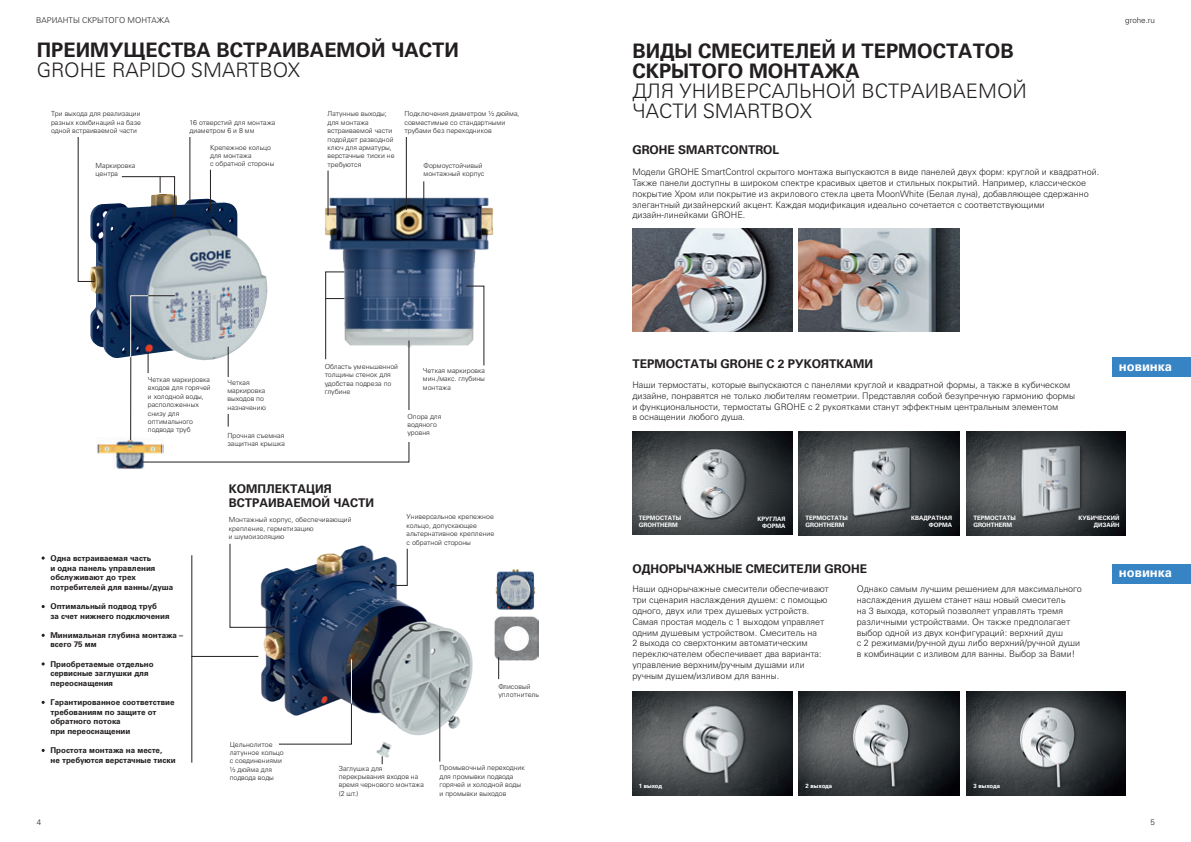
<style>
.page{position:relative;width:1191px;height:842px;background:#fff}
.page>*{position:absolute;margin:0;border:0;box-sizing:border-box;transform-origin:0 0}
.t1{font:700 20px "Univers LTCYR 65";color:#231f20}
.t2{font:300 20px "Univers LTCYR 45";color:#231f20}
.t3{font:700 13px "Univers LTCYR 65";color:#fff}
.t4{font:700 12px "Univers LTCYR 65";color:#231f20}
.t5{font:300 9px/10.8px "Univers LTCYR 45";color:#231f20}
.t6{font:700 8px/9.6px "Univers LTCYR 65";color:#231f20}
.t7{font:300 8px "Univers LTCYR 45";color:#231f20}
.t8{font:300 7px/8.4px "Univers LTCYR 45";color:#231f20}
.t9{font:700 6px "Univers LTCYR 65";color:#fff}
</style>
<div class="page">
<img style="left:495px;top:569px;width:41px;height:41px">
<img style="left:494px;top:616px;width:44px;height:45px">
<img style="left:97px;top:438px;width:67px;height:31px">
<img style="left:325px;top:165px;width:169px;height:205px">
<img style="left:90px;top:194px;width:171px;height:164px">
<hr style="left:210px;top:170px;width:1px;height:43px;background:#231f20">
<hr style="left:190px;top:137px;width:1px;height:67px;background:#231f20">
<svg style="left:121px;top:176px;width:54px;height:42px"></svg>
<svg style="left:78px;top:137px;width:17px;height:145px"></svg>
<svg style="left:466px;top:286px;width:18px;height:80px"></svg>
<svg style="left:423px;top:181px;width:1px;height:25px"></svg>
<hr style="left:406px;top:137px;width:1px;height:73px;background:#231f20">
<hr style="left:328px;top:171px;width:1px;height:44px;background:#231f20">
<img style="left:226px;top:545px;width:247px;height:220px">
<svg style="left:229px;top:543px;width:54px;height:85px"></svg>
<svg style="left:390px;top:548px;width:18px;height:38px"></svg>
<svg style="left:278px;top:687px;width:74px;height:58px"></svg>
<svg style="left:498px;top:657px;width:1px;height:22px"></svg>
<hr style="left:439px;top:688px;width:1px;height:74px;background:#231f20">
<hr style="left:192px;top:555px;width:1px;height:208px;background:#231f20">
<hr style="left:191px;top:656px;width:67px;height:1px;background:#231f20">
<hr style="left:351px;top:659px;width:1px;height:44px;background:#fff">
<svg style="left:130px;top:271px;width:279px;height:191px"></svg>
<div style="left:1112px;top:564px;width:79px;height:19px;background:#3784c5"></div>
<div style="left:1112px;top:357px;width:79px;height:19px;background:#3784c5"></div>
<img style="left:633px;top:228px;width:159px;height:103px">
<img style="left:798px;top:228px;width:161px;height:103px">
<img style="left:632px;top:432px;width:160px;height:103px">
<img style="left:798px;top:432px;width:161px;height:103px">
<img style="left:966px;top:432px;width:159px;height:103px">
<img style="left:632px;top:691px;width:160px;height:104px">
<img style="left:798px;top:691px;width:162px;height:104px">
<img style="left:966px;top:691px;width:159px;height:104px">
<p class="t7" style="left:36px;top:15px;width:135px">ВАРИАНТЫ СКРЫТОГО МОНТАЖА</p>
<p class="t7" style="left:1125px;top:15px;width:31px">grohe.ru</p>
<p class="t1" style="left:37px;top:36px;width:423px">ПРЕИМУЩЕСТВА ВСТРАИВАЕМОЙ ЧАСТИ</p>
<p class="t2" style="left:37px;top:57px;width:265px">GROHE RAPIDO SMARTBOX</p>
<p class="t8" style="left:51px;top:110px;width:91px;text-align:justify">Три выхода для реализации разных комбинаций на базе одной встраиваемой части</p>
<p class="t8" style="left:190px;top:118px;width:87px">16 отверстий для монтажа диаметром 6 и 8 мм</p>
<p class="t8" style="left:210px;top:143px;width:62px">Крепежное кольцо</p>
<p class="t8" style="left:210px;top:151px;width:43px">для монтажа</p>
<p class="t8" style="left:210px;top:160px;width:66px">с обратной стороны</p>
<p class="t8" style="left:96px;top:161px;width:41px">Маркировка центра</p>
<p class="t8" style="left:327px;top:110px;width:69px">Латунные выходы; для монтажа встраиваемой части подойдет разводной ключ для арматуры, верстачные тиски не требуются</p>
<p class="t8" style="left:404px;top:110px;width:116px">Подключения диаметром ½ дюйма, совместимые со стандартными трубами без переходников</p>
<p class="t8" style="left:423px;top:161px;width:61px">Формоустойчивый</p>
<p class="t8" style="left:423px;top:170px;width:62px">монтажный корпус</p>
<p class="t8" style="left:148px;top:375px;width:64px">Четкая маркировка входов для горячей и холодной воды, расположенных снизу для оптимального подвода труб</p>
<p class="t8" style="left:227px;top:378px;width:40px">Четкая маркировка выходов по назначению</p>
<p class="t8" style="left:227px;top:431px;width:59px">Прочная съемная защитная крышка</p>
<p class="t8" style="left:325px;top:362px;width:75px">Область уменьшенной толщины стенок для удобства подреза по глубине</p>
<p class="t8" style="left:423px;top:366px;width:64px;text-align:justify">Четкая маркировка мин./макс. глубины монтажа</p>
<p class="t8" style="left:407px;top:412px;width:35px">Опора для водяного уровня</p>
<p class="t6" style="left:50px;top:553px;width:102px">Одна встраиваемая часть</p>
<p class="t6" style="left:50px;top:563px;width:124px">и одна панель управления обслуживают до трех потребителей для ванны/душа</p>
<p class="t6" style="left:50px;top:601px;width:108px">Оптимальный подвод труб</p>
<p class="t6" style="left:50px;top:611px;width:120px">за счет нижнего подключения</p>
<p class="t6" style="left:50px;top:630px;width:134px">Минимальная глубина монтажа – всего 75 мм</p>
<p class="t6" style="left:50px;top:659px;width:105px">Приобретаемые отдельно сервисные заглушки для переоснащения</p>
<p class="t6" style="left:50px;top:697px;width:125px">Гарантированное соответствие требованиям по защите от обратного потока</p>
<p class="t6" style="left:50px;top:726px;width:81px">при переоснащении</p>
<p class="t6" style="left:50px;top:745px;width:113px">Простота монтажа на месте,</p>
<p class="t6" style="left:50px;top:755px;width:127px">не требуются верстачные тиски</p>
<p class="t4" style="left:229px;top:480px;width:104px">КОМПЛЕКТАЦИЯ</p>
<p class="t4" style="left:229px;top:494px;width:147px">ВСТРАИВАЕМОЙ ЧАСТИ</p>
<p class="t8" style="left:229px;top:515px;width:124px">Монтажный корпус, обеспечивающий крепление, герметизацию</p>
<p class="t8" style="left:229px;top:532px;width:57px">и шумоизоляцию</p>
<p class="t8" style="left:406px;top:512px;width:89px">Универсальное крепежное кольцо, допускающее альтернативное крепление с обратной стороны</p>
<p class="t8" style="left:498px;top:682px;width:42px">Флисовый уплотнитель</p>
<p class="t8" style="left:230px;top:740px;width:56px">Цельнолитое латунное кольцо с соединениями ½ дюйма для подвода воды</p>
<p class="t8" style="left:339px;top:764px;width:87px">Заглушка для перекрывания входов на время чернового монтажа (2 шт.)</p>
<p class="t8" style="left:439px;top:763px;width:87px">Промывочный переходник для промывки подвода горячей и холодной воды</p>
<p class="t8" style="left:439px;top:789px;width:68px">и промывки выходов</p>
<p class="t1" style="left:632px;top:37px;width:383px">ВИДЫ СМЕСИТЕЛЕЙ И ТЕРМОСТАТОВ</p>
<p class="t1" style="left:632px;top:57px;width:229px">СКРЫТОГО МОНТАЖА</p>
<p class="t2" style="left:632px;top:78px;width:396px">ДЛЯ УНИВЕРСАЛЬНОЙ ВСТРАИВАЕМОЙ</p>
<p class="t2" style="left:632px;top:98px;width:181px">ЧАСТИ SMARTBOX</p>
<p class="t4" style="left:632px;top:142px;width:148px">GROHE SMARTCONTROL</p>
<p class="t5" style="left:632px;top:166px;width:468px">Модели GROHE SmartControl скрытого монтажа выпускаются в виде панелей двух форм: круглой и квадратной.</p>
<p class="t5" style="left:632px;top:177px;width:458px">Также панели доступны в широком спектре красивых цветов и стильных покрытий. Например, классическое покрытие Хром или покрытие из акрилового стекла цвета MoonWhite (Белая луна), добавляющее сдержанно элегантный дизайнерский акцент. Каждая модификация идеально сочетается с соответствующими</p>
<p class="t5" style="left:632px;top:210px;width:114px">дизайн-линейками GROHE.</p>
<p class="t4" style="left:632px;top:355px;width:242px">ТЕРМОСТАТЫ GROHE С 2 РУКОЯТКАМИ</p>
<p class="t5" style="left:632px;top:379px;width:444px">Наши термостаты, которые выпускаются с панелями круглой и квадратной формы, а также в кубическом дизайне, понравятся не только любителям геометрии. Представляя собой безупречную гармонию формы</p>
<p class="t5" style="left:632px;top:401px;width:427px">и функциональности, термостаты GROHE с 2 рукоятками станут эффектным центральным элементом</p>
<p class="t5" style="left:632px;top:412px;width:114px">в оснащении любого душа.</p>
<p class="t3" style="left:1119px;top:357px;width:55px">новинка</p>
<p class="t9" style="left:639px;top:513px;width:44px">ТЕРМОСТАТЫ</p>
<p class="t9" style="left:639px;top:521px;width:40px">GROHTHERM</p>
<p class="t9" style="left:757px;top:515px;width:29px">КРУГЛАЯ</p>
<p class="t9" style="left:762px;top:522px;width:25px">ФОРМА</p>
<p class="t9" style="left:805px;top:513px;width:44px">ТЕРМОСТАТЫ</p>
<p class="t9" style="left:805px;top:521px;width:40px">GROHTHERM</p>
<p class="t9" style="left:911px;top:513px;width:42px">КВАДРАТНАЯ</p>
<p class="t9" style="left:929px;top:521px;width:25px">ФОРМА</p>
<p class="t9" style="left:973px;top:513px;width:44px">ТЕРМОСТАТЫ</p>
<p class="t9" style="left:973px;top:521px;width:40px">GROHTHERM</p>
<p class="t9" style="left:1078px;top:513px;width:43px">КУБИЧЕСКИЙ</p>
<p class="t9" style="left:1093px;top:521px;width:27px">ДИЗАЙН</p>
<p class="t4" style="left:632px;top:560px;width:236px">ОДНОРЫЧАЖНЫЕ СМЕСИТЕЛИ GROHE</p>
<p class="t3" style="left:1119px;top:563px;width:55px">новинка</p>
<p class="t5" style="left:632px;top:584px;width:198px">Наши однорычажные смесители обеспечивают три сценария наслаждения душем: с помощью одного, двух или трех душевых устройств.<br>Самая простая модель с 1 выходом управляет одним душевым устройством. Смеситель на<br>2 выхода со сверхтонким автоматическим переключателем обеспечивает два варианта: управление верхним/ручным душами или</p>
<p class="t5" style="left:632px;top:670px;width:148px">ручным душем/изливом для ванны.</p>
<p class="t5" style="left:857px;top:584px;width:226px">Однако самым лучшим решением для максимального наслаждения душем станет наш новый смеситель<br>на 3 выхода, который позволяет управлять тремя различными устройствами. Он также предполагает выбор одной из двух конфигураций: верхний душ</p>
<p class="t5" style="left:857px;top:638px;width:225px">с 2 режимами/ручной душ либо верхний/ручной души</p>
<p class="t5" style="left:857px;top:648px;width:220px">в комбинации с изливом для ванны. Выбор за Вами!</p>
<p class="t9" style="left:639px;top:781px;width:25px">1 выход</p>
<p class="t9" style="left:805px;top:781px;width:28px">2 выхода</p>
<p class="t9" style="left:973px;top:781px;width:28px">3 выхода</p>
<p class="t7" style="left:37px;top:817px;width:6px">4</p>
<p class="t7" style="left:1150px;top:817px;width:6px">5</p>
</div>
